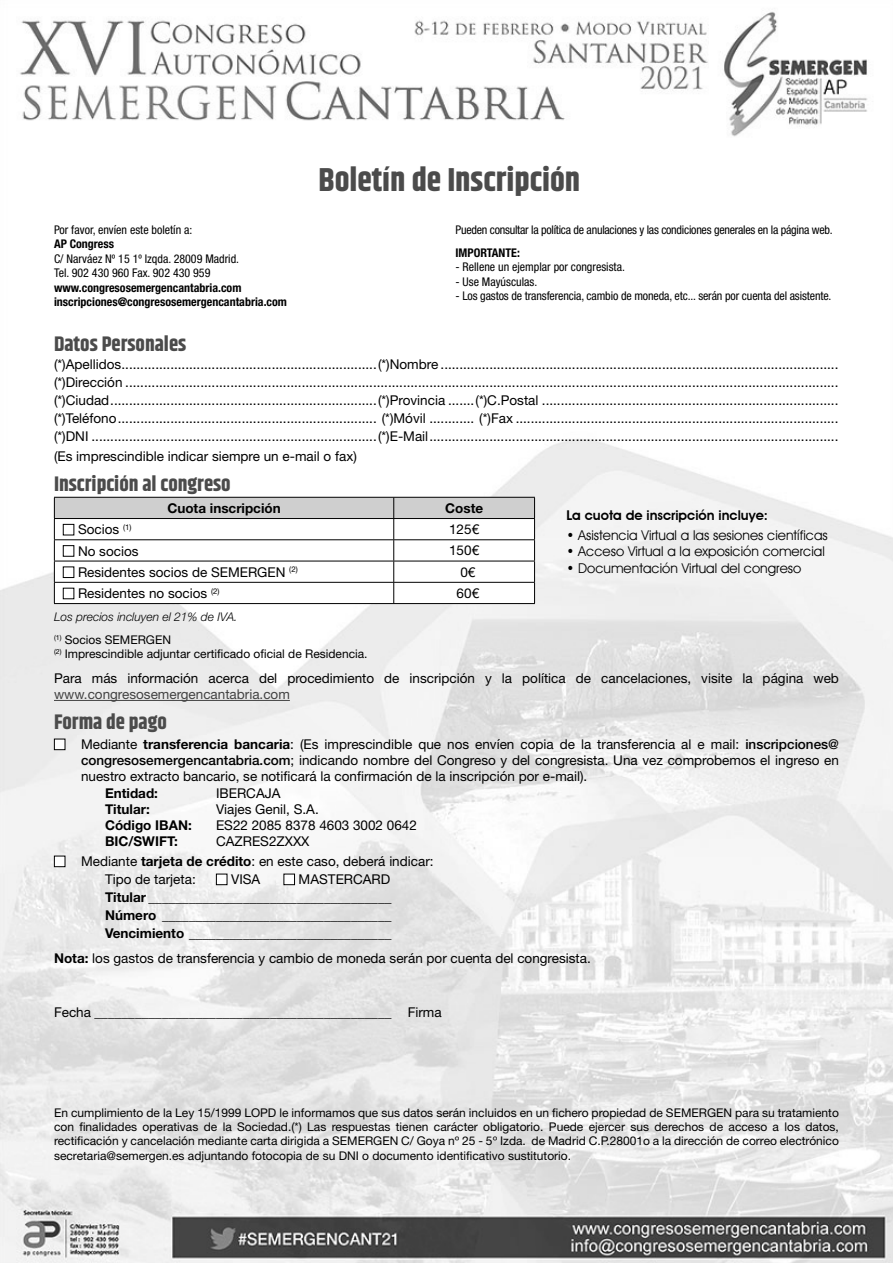
<style>
.page{position:relative;width:893px;height:1263px;background:#fff}
.page>*{position:absolute;margin:0;border:0;box-sizing:border-box;transform-origin:0 0}
.t1{font:700 33px "Khand";color:#4b4b4b}
.t2{font:700 21px "Khand";color:#4b4b4b}
.t3{font:13.5px/18px "Helvetica Neue LT Std";color:#000;text-align:justify}
.t4{font:13.5px "Avant Garde IT Cby BT";color:#000}
.t5{font:700 13.5px "Helvetica Neue LT Std";color:#000}
.t6{font:13.5px "Helvetica Neue LT Std";color:#424242}
.t7{font:600 13.5px "Avant Garde IT Cby BT";color:#000}
.t8{font:12px/14.4px "Helvetica Neue LT Std";color:#000;text-align:justify}
.t9{font:condensed 12px/14.4px "Helvetica Neue LT Std";letter-spacing:-.01em;color:#000}
.t10{font:700 condensed 12px/14.4px "Helvetica Neue LT Std";color:#000}
.t11{font:italic 300 12px/23px "Helvetica Neue LT Std";color:#000}
.s1{font-weight:400;font-style:normal}
.s2{font-weight:700}
.s3{font-weight:500}
</style>
<div class="page">
<img style="left:0;top:12px;width:893px;height:1251px">
<svg style="left:54px;top:497px;width:481px;height:107px"></svg>
<div style="left:63px;top:524px;width:11px;height:11px;background:#fff"></div>
<div style="left:63px;top:524px;width:11px;height:11px;border:1px solid #000"></div>
<div style="left:63px;top:546px;width:11px;height:10px;background:#fff"></div>
<div style="left:63px;top:545px;width:11px;height:12px;border:1px solid #000"></div>
<div style="left:63px;top:567px;width:11px;height:10px;background:#fff"></div>
<div style="left:63px;top:566px;width:11px;height:12px;border:1px solid #000"></div>
<div style="left:63px;top:588px;width:11px;height:11px;background:#fff"></div>
<hr style="left:54px;top:700px;width:236px;height:1px;background:#424242">
<div style="left:54px;top:739px;width:11px;height:11px;background:#fff"></div>
<div style="left:54px;top:739px;width:11px;height:11px;border:1px solid #000"></div>
<div style="left:54px;top:856px;width:11px;height:11px;background:#fff"></div>
<div style="left:54px;top:856px;width:11px;height:11px;border:1px solid #000"></div>
<div style="left:216px;top:874px;width:11px;height:11px;background:#fff"></div>
<div style="left:216px;top:874px;width:11px;height:11px;border:1px solid #000"></div>
<div style="left:284px;top:874px;width:11px;height:11px;background:#fff"></div>
<div style="left:284px;top:874px;width:11px;height:11px;border:1px solid #000"></div>
<p class="t9" style="left:54px;top:224px;width:140px">Por favor, envíen este boletín a:</p>
<p class="t10" style="left:54px;top:238px;width:62px">AP Congress</p>
<p class="t9" style="left:54px;top:252px;width:187px">C/ Narváez Nº 15 1º Izqda. 28009 Madrid.<br>Tel. 902 430 960 Fax. 902 430 959</p>
<p class="t10" style="left:54px;top:281px;width:234px">www.congresosemergencantabria.com inscripciones@congresosemergencantabria.com</p>
<h1 class="t1" style="left:318px;top:156px;width:263px">Boletín de Inscripción</h1>
<p class="t9" style="left:455px;top:224px;width:379px">Pueden consultar la política de anulaciones y las condiciones generales en la página web.</p>
<p class="t10" style="left:455px;top:247px;width:66px">IMPORTANTE:</p>
<p class="t9" style="left:455px;top:261px;width:171px">- Rellene un ejemplar por congresista.</p>
<p class="t9" style="left:455px;top:275px;width:83px">- Use Mayúsculas.</p>
<p class="t9" style="left:455px;top:290px;width:377px">- Los gastos de transferencia, cambio de moneda, etc... serán por cuenta del asistente.</p>
<h2 class="t2" style="left:54px;top:329px;width:134px">Datos Personales</h2>
<p class="t3" style="left:54px;top:357px;width:786px">(*)Apellidos ....................................................................(*)Nombre .......................................................................................................... (*)Dirección .............................................................................................................................................................................................. (*)Ciudad .......................................................................(*)Provincia .......(*)C.Postal ............................................................................... (*)Teléfono ..................................................................... (*)Móvil ............ (*)Fax ...................................................................................... (*)DNI ............................................................................(*)E-Mail .............................................................................................................</p>
<p class="t3" style="left:54px;top:449px;width:304px">(Es imprescindible indicar siempre un e-mail o fax)</p>
<h2 class="t2" style="left:54px;top:469px;width:178px">Inscripción al congreso</h2>
<p class="t5" style="left:167px;top:503px;width:115px">Cuota inscripción</p>
<p class="t5" style="left:445px;top:503px;width:40px">Coste</p>
<p class="t3" style="left:78px;top:522px;width:55px">Socios <sup>(1)</sup></p>
<p class="t3" style="left:449px;top:521px;width:32px">125€</p>
<p class="t3" style="left:78px;top:543px;width:62px">No socios</p>
<p class="t3" style="left:449px;top:543px;width:32px">150€</p>
<p class="t3" style="left:78px;top:564px;width:221px">Residentes socios de SEMERGEN <sup>(2)</sup></p>
<p class="t3" style="left:460px;top:564px;width:17px">0€</p>
<p class="t3" style="left:78px;top:586px;width:143px">Residentes no socios <sup>(2)</sup></p>
<p class="t3" style="left:457px;top:585px;width:24px">60€</p>
<p class="t11" style="left:54px;top:606px;width:185px">Los precios incluyen el 21% de IVA. <sup>(1)</sup> <span class="s1">Socios SEMERGEN</span></p>
<p class="t8" style="left:54px;top:648px;width:315px"><sup>(2)</sup> Imprescindible adjuntar certificado oficial de Residencia.</p>
<p class="t3" style="left:54px;top:670px;width:786px">Para más información acerca del procedimiento de inscripción y la política de cancelaciones, visite la página web</p>
<p class="t6" style="left:54px;top:689px;width:237px">www.congresosemergencantabria.com</p>
<h2 class="t2" style="left:54px;top:706px;width:114px">Forma de pago</h2>
<p class="t3" style="left:81px;top:737px;width:759px;line-height:16.2px">Mediante <span class="s2">transferencia bancaria</span>: (Es imprescindible que nos envíen copia de la transferencia al e mail: <span class="s3">inscripciones@ congresosemergencantabria.com</span>; indicando nombre del Congreso y del congresista. Una vez comprobemos el ingreso en nuestro extracto bancario, se notificará la confirmación de la inscripción por e-mail).</p>
<p class="t5" style="left:105px;top:788px;width:54px">Entidad:</p>
<p class="t3" style="left:216px;top:785px;width:66px">IBERCAJA</p>
<p class="t5" style="left:105px;top:804px;width:46px">Titular:</p>
<p class="t3" style="left:216px;top:801px;width:104px">Viajes Genil, S.A.</p>
<p class="t5" style="left:105px;top:820px;width:88px">Código IBAN:</p>
<p class="t3" style="left:216px;top:817px;width:202px">ES22 2085 8378 4603 3002 0642</p>
<p class="t5" style="left:105px;top:836px;width:74px">BIC/SWIFT:</p>
<p class="t7" style="left:566px;top:507px;width:203px">La cuota de inscripción incluye:</p>
<p class="t4" style="left:566px;top:527px;width:263px">• Asistencia Virtual a las sesiones científicas</p>
<p class="t4" style="left:566px;top:543px;width:260px">• Acceso Virtual a la exposición comercial</p>
<p class="t4" style="left:566px;top:560px;width:236px">• Documentación Virtual del congreso</p>
<p class="t3" style="left:81px;top:833px;width:354px;line-height:19.8px;text-indent:135px">CAZRES2ZXXX<br>Mediante <span class="s2">tarjeta de crédito</span>: en este caso, deberá indicar:</p>
<p class="t3" style="left:105px;top:871px;width:92px">Tipo de tarjeta:</p>
<p class="t3" style="left:231px;top:871px;width:31px">VISA</p>
<p class="t3" style="left:105px;top:871px;width:288px;text-indent:194px">MASTERCARD <span class="s2">Titular</span> ____________________________________ <span class="s2">Número</span> __________________________________ <span class="s2">Vencimiento</span> ______________________________</p>
<p class="t3" style="left:54px;top:950px;width:538px"><span class="s2">Nota:</span> los gastos de transferencia y cambio de moneda serán por cuenta del congresista.</p>
<p class="t3" style="left:54px;top:1005px;width:389px">Fecha ____________________________________________ Firma</p>
<p class="t8" style="left:54px;top:1106px;width:786px">En cumplimiento de la Ley 15/1999 LOPD le informamos que sus datos serán incluidos en un fichero propiedad de SEMERGEN para su tratamiento con finalidades operativas de la Sociedad.(*) Las respuestas tienen carácter obligatorio. Puede ejercer sus derechos de acceso a los datos, rectificación y cancelación mediante carta dirigida a SEMERGEN C/ Goya nº 25 - 5º Izda. de Madrid C.P.28001o a la dirección de correo electrónico secretaria@semergen.es adjuntando fotocopia de su DNI o documento identificativo sustitutorio.</p>
</div>
